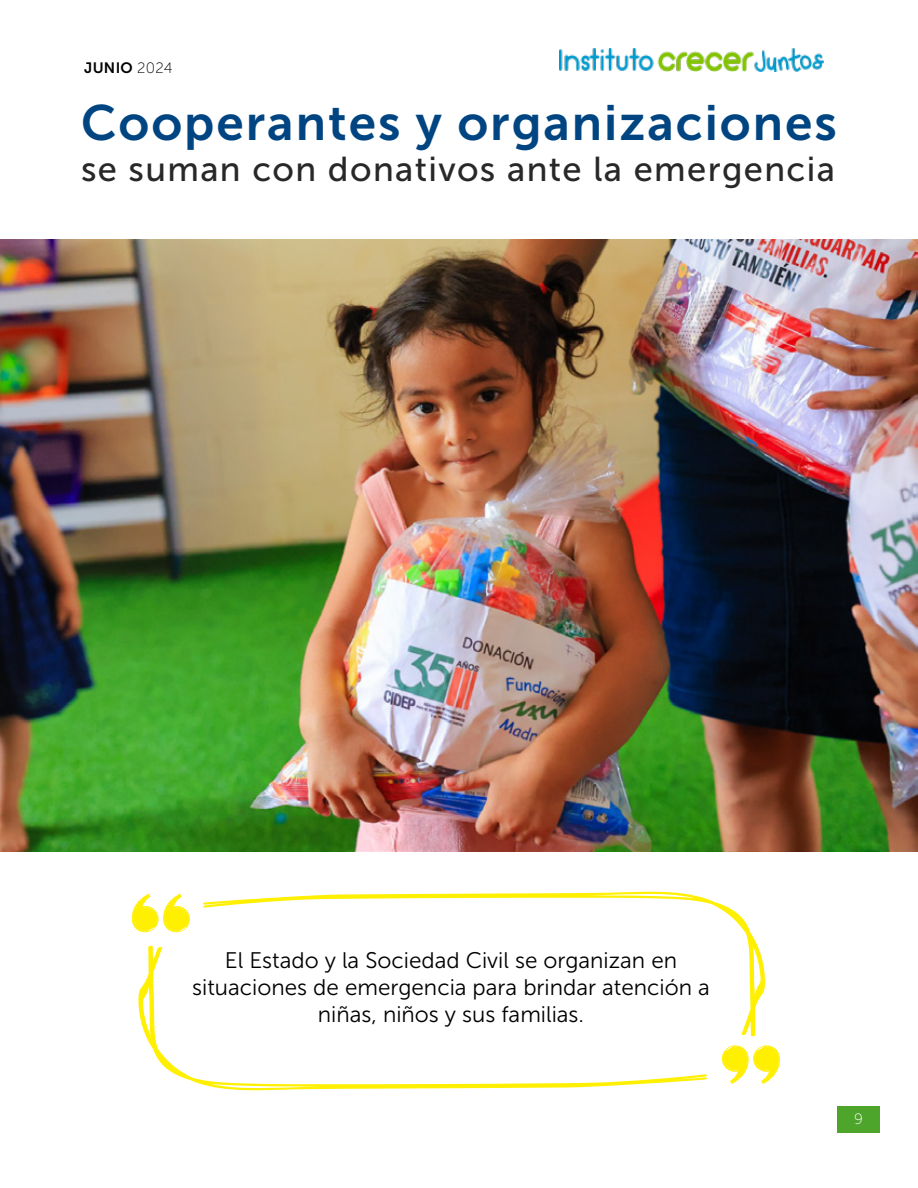
<style>
.page{position:relative;width:918px;height:1188px;background:#fff}
.page>*{position:absolute;margin:0;border:0;box-sizing:border-box;transform-origin:0 0}
.t1{font:49.5px "Museo Sans 700";letter-spacing:.04em;color:#004581}
.t2{font:34.5px "Museo Sans 500";letter-spacing:.04em;color:#292727}
.t3{font:22.5px/27px "Museo Sans 300";color:#000;text-align:center}
.t4{font:15px "Museo Sans 700";letter-spacing:.02em;color:#000}
.t5{font:15px "Museo Sans 100";color:#fff}
.s1{font-family:"Museo Sans 100"}
</style>
<div class="page">
<div style="left:837px;top:1106px;width:43px;height:27px;background:#4ea52b"></div>
<img style="left:560px;top:49px;width:263px;height:22px">
<svg style="left:132px;top:894px;width:58px;height:38px"></svg>
<svg style="left:722px;top:1045px;width:58px;height:39px"></svg>
<svg style="left:138px;top:945px;width:569px;height:146px"></svg>
<svg style="left:203px;top:891px;width:562px;height:146px"></svg>
<img style="left:0;top:240px;width:918px;height:612px">
<p class="t4" style="left:84px;top:59px;width:90px">JUNIO <span class="s1">2024</span></p>
<h1 class="t1" style="left:81px;top:95px;width:758px">Cooperantes y organizaciones</h1>
<h2 class="t2" style="left:81px;top:150px;width:755px">se suman con donativos ante la emergencia</h2>
<p class="t3" style="left:192px;top:947px;width:519px">El Estado y la Sociedad Civil se organizan en situaciones de emergencia para brindar atención a niñas, niños y sus familias.</p>
<p class="t5" style="left:854px;top:1111px;width:10px">9</p>
</div>
